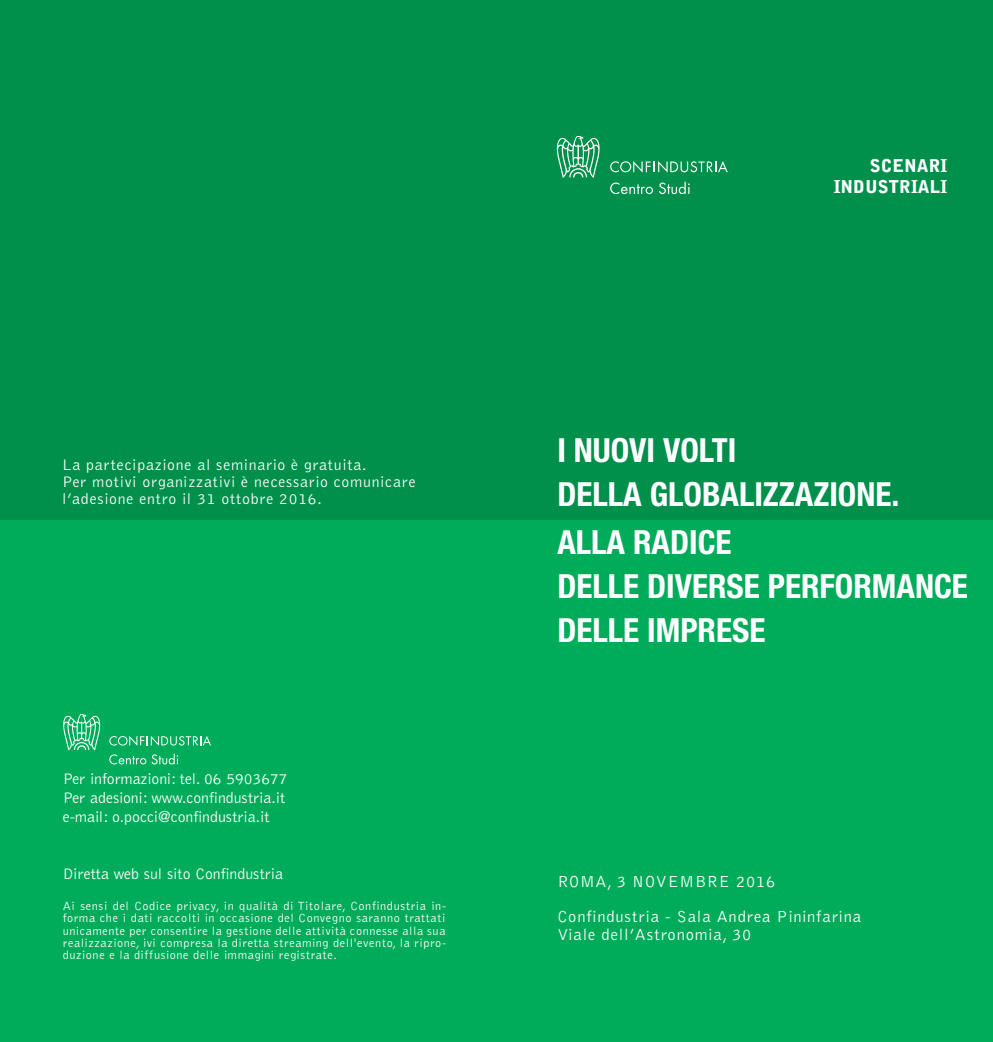
<style>
.page{position:relative;width:993px;height:1042px;background:#fff}
.page>*{position:absolute;margin:0;border:0;box-sizing:border-box;transform-origin:0 0}
.t1{font:700 condensed 33.25px/43.8px "Helvetica Neue";color:#fff}
.t2{font:900 17.68px/21.2px "Bell Gothic";color:#fff;text-align:right}
.t3{font:300 16.45px/34.6px "Bell Gothic";letter-spacing:.05em;color:#fff}
.t4{font:300 15.75px/18.9px "Bell Gothic";color:#fff}
.t5{font:300 15.75px/17.3px "Bell Gothic";letter-spacing:.05em;color:#fff}
.t6{font:300 12.25px/12.2px "Bell Gothic";letter-spacing:.05em;color:#fff;text-align:justify}
</style>
<div class="page">
<div style="left:0;top:0;width:992px;height:1042px;background:#00ac5a"></div>
<div style="left:0;top:0;width:992px;height:520px;background:#00904c"></div>
<svg style="left:109px;top:736px;width:102px;height:10px"></svg>
<svg style="left:63px;top:714px;width:38px;height:36px"></svg>
<svg style="left:109px;top:754px;width:69px;height:10px"></svg>
<svg style="left:610px;top:161px;width:117px;height:12px"></svg>
<svg style="left:556px;top:136px;width:44px;height:42px"></svg>
<svg style="left:610px;top:182px;width:42px;height:12px"></svg>
<svg style="left:659px;top:182px;width:30px;height:12px"></svg>
<p class="t5" style="left:62px;top:457px;width:355px">La partecipazione al seminario è gratuita.<br>Per motivi organizzativi è necessario comunicare l’adesione entro il 31 ottobre 2016.</p>
<p class="t4" style="left:63px;top:770px;width:226px">Per informazioni: tel. 06 5903677<br>Per adesioni: www.confindustria.it e-mail: o.pocci@confindustria.it</p>
<p class="t4" style="left:63px;top:865px;width:222px">Diretta web sul sito Confindustria</p>
<p class="t6" style="left:63px;top:900px;width:385px">Ai sensi del Codice privacy, in qualità di Titolare, Confindustria in&shy;forma che i dati raccolti in occasione del Convegno saranno trattati unicamente per consentire la gestione delle attività connesse alla sua realizzazione, ivi compresa la diretta streaming dell'evento, la ripro&shy;duzione e la diffusione delle immagini registrate.</p>
<h2 class="t2" style="left:833px;top:157px;width:115px">SCENARI<br>INDUSTRIALI</h2>
<h1 class="t1" style="left:557px;top:431px;width:343px">I NUOVI VOLTI<br>DELLA GLOBALIZZAZIONE.</h1>
<h1 class="t1" style="left:557px;top:523px;width:412px">ALLA RADICE<br>DELLE DIVERSE PERFORMANCE<br>DELLE IMPRESE</h1>
<h3 class="t3" style="left:557px;top:865px;width:305px">ROMA, 3 NOVEMBRE 2016<br>Confindustria - Sala Andrea Pininfarina</h3>
<h3 class="t3" style="left:557px;top:918px;width:195px">Viale dell’Astronomia, 30</h3>
</div>
